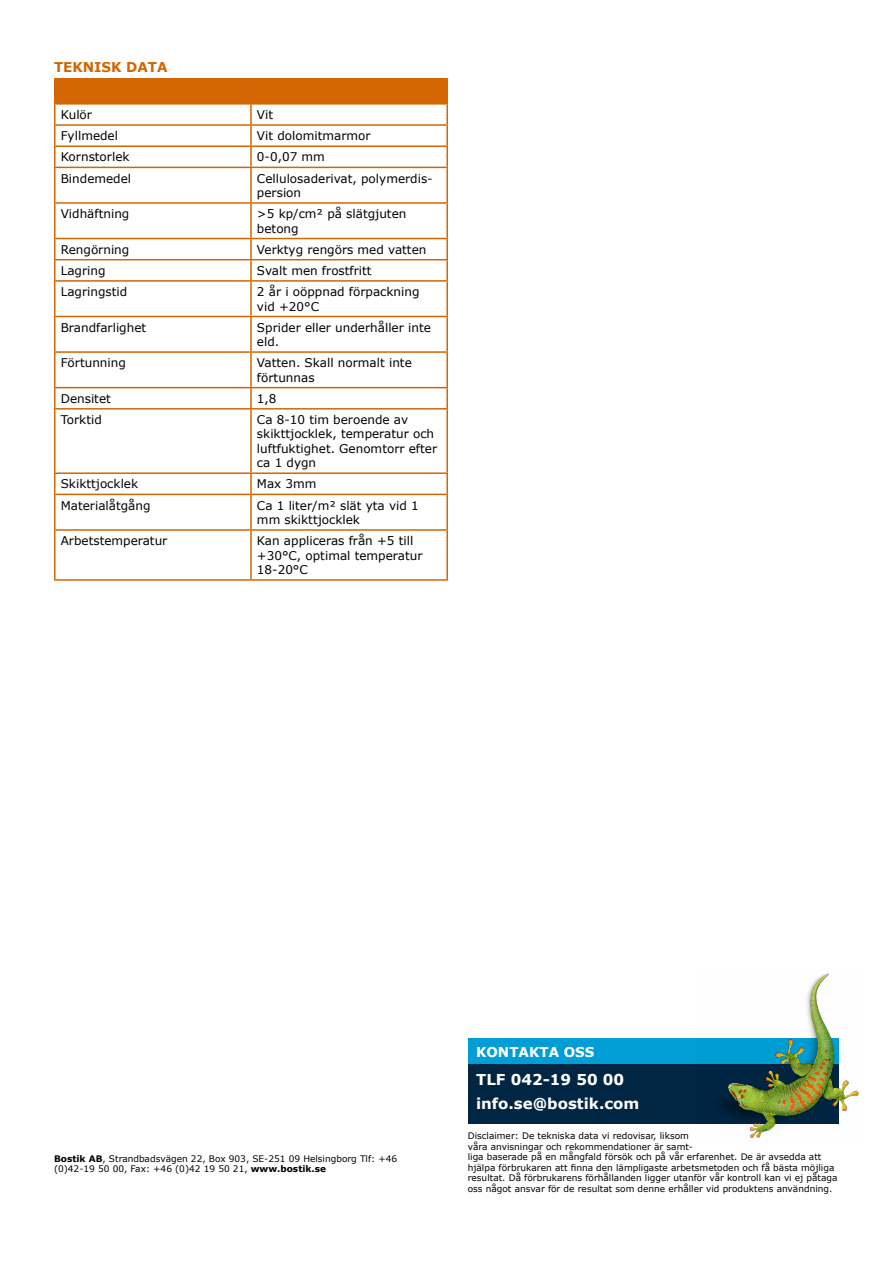
<style>
.page{position:relative;width:893px;height:1263px;background:#fff}
.page>*{position:absolute;margin:0;border:0;box-sizing:border-box;transform-origin:0 0}
.t1{font:700 15px/24px "Verdana";color:#fff}
.t2{font:700 13.5px "Verdana";color:#d36602}
.t3{font:700 13.5px "Verdana";color:#fff}
.t4{font:12px/14.4px "Verdana";color:#000}
.t5{font:9px/10.5px "Verdana";color:#000}
.s1{font-weight:700}
</style>
<div class="page">
<hr style="left:54px;top:579px;width:197px;height:2px;background:#d36602">
<hr style="left:251px;top:579px;width:197px;height:2px;background:#d36602">
<hr style="left:54px;top:147px;width:2px;height:20px;background:#d36602">
<hr style="left:54px;top:168px;width:2px;height:34px;background:#d36602">
<hr style="left:54px;top:204px;width:2px;height:34px;background:#d36602">
<hr style="left:54px;top:239px;width:2px;height:20px;background:#d36602">
<hr style="left:54px;top:260px;width:2px;height:20px;background:#d36602">
<hr style="left:54px;top:282px;width:2px;height:34px;background:#d36602">
<hr style="left:54px;top:317px;width:2px;height:34px;background:#d36602">
<hr style="left:54px;top:353px;width:2px;height:34px;background:#d36602">
<hr style="left:54px;top:388px;width:2px;height:20px;background:#d36602">
<hr style="left:54px;top:410px;width:2px;height:62px;background:#d36602">
<hr style="left:54px;top:474px;width:2px;height:20px;background:#d36602">
<hr style="left:54px;top:495px;width:2px;height:34px;background:#d36602">
<hr style="left:54px;top:531px;width:2px;height:48px;background:#d36602">
<hr style="left:54px;top:78px;width:197px;height:2px;background:#d36602">
<hr style="left:251px;top:78px;width:197px;height:2px;background:#d36602">
<hr style="left:54px;top:145px;width:197px;height:2px;background:#d36602">
<hr style="left:251px;top:145px;width:197px;height:2px;background:#d36602">
<hr style="left:54px;top:167px;width:197px;height:1px;background:#d36602">
<hr style="left:251px;top:167px;width:197px;height:1px;background:#d36602">
<hr style="left:54px;top:202px;width:197px;height:2px;background:#d36602">
<hr style="left:251px;top:202px;width:197px;height:2px;background:#d36602">
<hr style="left:54px;top:238px;width:197px;height:1px;background:#d36602">
<hr style="left:251px;top:238px;width:197px;height:1px;background:#d36602">
<hr style="left:54px;top:259px;width:197px;height:1px;background:#d36602">
<hr style="left:251px;top:259px;width:197px;height:1px;background:#d36602">
<hr style="left:54px;top:280px;width:197px;height:2px;background:#d36602">
<hr style="left:251px;top:280px;width:197px;height:2px;background:#d36602">
<hr style="left:54px;top:316px;width:197px;height:1px;background:#d36602">
<hr style="left:251px;top:316px;width:197px;height:1px;background:#d36602">
<hr style="left:54px;top:351px;width:197px;height:2px;background:#d36602">
<hr style="left:251px;top:351px;width:197px;height:2px;background:#d36602">
<hr style="left:54px;top:387px;width:197px;height:1px;background:#d36602">
<hr style="left:251px;top:387px;width:197px;height:1px;background:#d36602">
<hr style="left:54px;top:408px;width:197px;height:2px;background:#d36602">
<hr style="left:251px;top:408px;width:197px;height:2px;background:#d36602">
<hr style="left:54px;top:472px;width:197px;height:2px;background:#d36602">
<hr style="left:251px;top:472px;width:197px;height:2px;background:#d36602">
<hr style="left:54px;top:494px;width:197px;height:1px;background:#d36602">
<hr style="left:251px;top:494px;width:197px;height:1px;background:#d36602">
<hr style="left:54px;top:529px;width:197px;height:2px;background:#d36602">
<hr style="left:251px;top:529px;width:197px;height:2px;background:#d36602">
<svg style="left:54px;top:79px;width:394px;height:66px"></svg>
<hr style="left:250px;top:147px;width:2px;height:20px;background:#d36602">
<hr style="left:446px;top:147px;width:2px;height:20px;background:#d36602">
<hr style="left:250px;top:168px;width:2px;height:34px;background:#d36602">
<hr style="left:446px;top:168px;width:2px;height:34px;background:#d36602">
<hr style="left:250px;top:204px;width:2px;height:34px;background:#d36602">
<hr style="left:446px;top:204px;width:2px;height:34px;background:#d36602">
<hr style="left:250px;top:239px;width:2px;height:20px;background:#d36602">
<hr style="left:446px;top:239px;width:2px;height:20px;background:#d36602">
<hr style="left:250px;top:260px;width:2px;height:20px;background:#d36602">
<hr style="left:446px;top:260px;width:2px;height:20px;background:#d36602">
<hr style="left:250px;top:282px;width:2px;height:34px;background:#d36602">
<hr style="left:446px;top:282px;width:2px;height:34px;background:#d36602">
<hr style="left:250px;top:317px;width:2px;height:34px;background:#d36602">
<hr style="left:446px;top:317px;width:2px;height:34px;background:#d36602">
<hr style="left:250px;top:353px;width:2px;height:34px;background:#d36602">
<hr style="left:446px;top:353px;width:2px;height:34px;background:#d36602">
<hr style="left:250px;top:388px;width:2px;height:20px;background:#d36602">
<hr style="left:446px;top:388px;width:2px;height:20px;background:#d36602">
<hr style="left:250px;top:410px;width:2px;height:62px;background:#d36602">
<hr style="left:446px;top:410px;width:2px;height:62px;background:#d36602">
<hr style="left:250px;top:474px;width:2px;height:20px;background:#d36602">
<hr style="left:446px;top:474px;width:2px;height:20px;background:#d36602">
<hr style="left:250px;top:495px;width:2px;height:34px;background:#d36602">
<hr style="left:446px;top:495px;width:2px;height:34px;background:#d36602">
<hr style="left:250px;top:531px;width:2px;height:48px;background:#d36602">
<hr style="left:446px;top:531px;width:2px;height:48px;background:#d36602">
<div style="left:469px;top:1063px;width:370px;height:61px;background:#002644"></div>
<div style="left:469px;top:1038px;width:370px;height:26px;background:#009ed4"></div>
<img style="left:719px;top:973px;width:140px;height:165px">
<p class="t2" style="left:54px;top:58px;width:115px">TEKNISK DATA</p>
<p class="t4" style="left:61px;top:107px;width:33px">Kulör</p>
<p class="t4" style="left:257px;top:107px;width:18px">Vit</p>
<p class="t4" style="left:61px;top:129px;width:59px">Fyllmedel</p>
<p class="t4" style="left:257px;top:129px;width:115px">Vit dolomitmarmor</p>
<p class="t4" style="left:61px;top:150px;width:70px">Kornstorlek</p>
<p class="t4" style="left:257px;top:150px;width:69px">0-0,07 mm</p>
<p class="t4" style="left:61px;top:171px;width:72px">Bindemedel</p>
<p class="t4" style="left:257px;top:171px;width:177px">Cellulosaderivat, polymerdis&shy;persion</p>
<p class="t4" style="left:61px;top:206px;width:70px">Vidhäftning</p>
<p class="t4" style="left:257px;top:206px;width:151px">&gt;5 kp/cm² på slätgjuten betong</p>
<p class="t4" style="left:61px;top:242px;width:70px">Rengörning</p>
<p class="t4" style="left:257px;top:242px;width:171px">Verktyg rengörs med vatten</p>
<p class="t4" style="left:61px;top:263px;width:46px">Lagring</p>
<p class="t4" style="left:257px;top:263px;width:116px">Svalt men frostfritt</p>
<p class="t4" style="left:61px;top:284px;width:68px">Lagringstid</p>
<p class="t4" style="left:257px;top:284px;width:164px">2 år i oöppnad förpackning vid +20°C</p>
<p class="t4" style="left:61px;top:320px;width:87px">Brandfarlighet</p>
<p class="t4" style="left:257px;top:320px;width:175px">Sprider eller underhåller inte eld.</p>
<p class="t4" style="left:61px;top:356px;width:67px">Förtunning</p>
<p class="t4" style="left:257px;top:356px;width:156px">Vatten. Skall normalt inte förtunnas</p>
<p class="t4" style="left:61px;top:391px;width:52px">Densitet</p>
<p class="t4" style="left:257px;top:391px;width:21px">1,8</p>
<p class="t4" style="left:61px;top:412px;width:43px">Torktid</p>
<p class="t4" style="left:257px;top:412px;width:182px">Ca 8-10 tim beroende av skikttjocklek, temperatur och luftfuktighet. Genomtorr efter ca 1 dygn</p>
<p class="t4" style="left:61px;top:477px;width:79px">Skikttjocklek</p>
<p class="t4" style="left:257px;top:477px;width:61px">Max 3mm</p>
<p class="t4" style="left:61px;top:498px;width:91px">Materialåtgång</p>
<p class="t4" style="left:257px;top:498px;width:163px">Ca 1 liter/m² slät yta vid 1 mm skikttjocklek</p>
<p class="t4" style="left:61px;top:533px;width:108px">Arbetstemperatur</p>
<p class="t4" style="left:257px;top:533px;width:167px">Kan appliceras från +5 till +30°C, optimal temperatur<br>18-20°C</p>
<p class="t5" style="left:54px;top:1153px;width:345px"><span class="s1">Bostik AB</span>, Strandbadsvägen 22, Box 903, SE-251 09 Helsingborg Tlf: +46 (0)42-19 50 00, Fax: +46 (0)42 19 50 21, <span class="s1">www.bostik.se</span></p>
<p class="t3" style="left:476px;top:1042px;width:120px">KONTAKTA OSS</p>
<p class="t1" style="left:476px;top:1067px;width:165px">TLF 042-19 50 00 info.se@bostik.com</p>
<p class="t5" style="left:468px;top:1130px;width:371px">Disclaimer: De tekniska data vi redovisar, liksom<br>våra anvisningar och rekommendationer är samt-<br>liga baserade på en mångfald försök och på vår erfarenhet. De är avsedda att hjälpa förbrukaren att finna den lämpligaste arbetsmetoden och få bästa möjliga resultat. Då förbrukarens förhållanden ligger utanför vår kontroll kan vi ej påtaga oss något ansvar för de resultat som denne erhåller vid produktens användning.</p>
</div>
